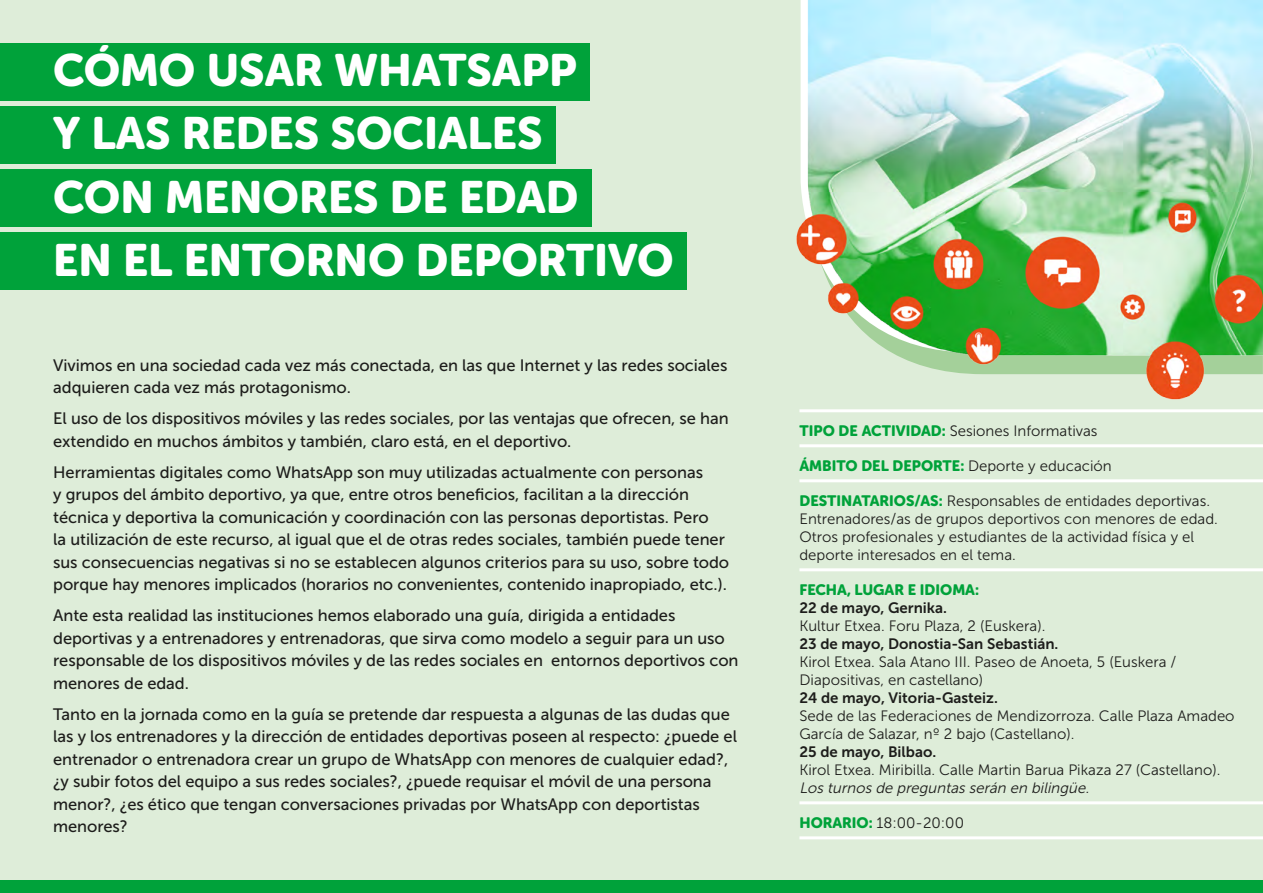
<style>
.page{position:relative;width:1263px;height:893px;background:#deedd9}
.page>*{position:absolute;margin:0;border:0;box-sizing:border-box;transform-origin:0 0}
.t1{font:45px/63.3px "Museo Sans Rounded 900";color:#fff}
.t2{font:16.5px/22.5px "Museo Sans 500";letter-spacing:-.005em;color:#1d1d1b}
.t3{font:15px/18px "Museo Sans 300";color:#1d1d1b}
.t4{font:15px "Museo Sans 700";color:#1d1d1b}
.t5{font:15px "Museo Sans Rounded 900";color:#00a23a}
.t6{font:italic 15px "Museo Sans 300";color:#1d1d1b}
.s1{font-family:"Museo Sans Rounded 900";color:#00a23a}
.s2{font-family:"Museo Sans 300";color:#1d1d1b}
</style>
<div class="page">
<img style="left:796px;top:0;width:467px;height:400px">
<div style="left:0;top:880px;width:1263px;height:13px;background:#00a23a"></div>
<div style="left:0;top:43px;width:589px;height:57px;background:#00a23a"></div>
<div style="left:0;top:106px;width:555px;height:58px;background:#00a23a"></div>
<div style="left:0;top:169px;width:591px;height:58px;background:#00a23a"></div>
<div style="left:0;top:232px;width:687px;height:58px;background:#00a23a"></div>
<hr style="left:799px;top:409px;width:464px;height:3px;background:#fff">
<hr style="left:799px;top:444px;width:464px;height:3px;background:#fff">
<hr style="left:799px;top:479px;width:464px;height:3px;background:#fff">
<hr style="left:799px;top:568px;width:464px;height:3px;background:#fff">
<hr style="left:799px;top:801px;width:464px;height:3px;background:#fff">
<hr style="left:799px;top:836px;width:464px;height:3px;background:#fff">
<h1 class="t1" style="left:53px;top:39px;width:622px">CÓMO USAR WHATSAPP<br>Y LAS REDES SOCIALES<br>CON MENORES DE EDAD<br>EN EL ENTORNO DEPORTIVO</h1>
<p class="t2" style="left:53px;top:354px;width:676px">Vivimos en una sociedad cada vez más conectada, en las que Internet y las redes sociales adquieren cada vez más protagonismo.</p>
<p class="t2" style="left:53px;top:407px;width:677px">El uso de los dispositivos móviles y las redes sociales, por las ventajas que ofrecen, se han extendido en muchos ámbitos y también, claro está, en el deportivo.</p>
<p class="t2" style="left:53px;top:461px;width:678px">Herramientas digitales como WhatsApp son muy utilizadas actualmente con personas<br>y grupos del ámbito deportivo, ya que, entre otros beneficios, facilitan a la dirección técnica y deportiva la comunicación y coordinación con las personas deportistas. Pero<br>la utilización de este recurso, al igual que el de otras redes sociales, también puede tener sus consecuencias negativas si no se establecen algunos criterios para su uso, sobre todo porque hay menores implicados (horarios no convenientes, contenido inapropiado, etc.).</p>
<p class="t2" style="left:53px;top:604px;width:687px">Ante esta realidad las instituciones hemos elaborado una guía, dirigida a entidades deportivas y a entrenadores y entrenadoras, que sirva como modelo a seguir para un uso responsable de los dispositivos móviles y de las redes sociales en entornos deportivos con menores de edad.</p>
<p class="t2" style="left:53px;top:703px;width:685px">Tanto en la jornada como en la guía se pretende dar respuesta a algunas de las dudas que las y los entrenadores y la dirección de entidades deportivas poseen al respecto: ¿puede el entrenador o entrenadora crear un grupo de WhatsApp con menores de cualquier edad?, ¿y subir fotos del equipo a sus redes sociales?, ¿puede requisar el móvil de una persona menor?, ¿es ético que tengan conversaciones privadas por WhatsApp con deportistas menores?</p>
<p class="t3" style="left:799px;top:422px;width:300px"><span class="s1">TIPO DE ACTIVIDAD:</span> Sesiones Informativas</p>
<p class="t5" style="left:799px;top:457px;width:314px">ÁMBITO DEL DEPORTE: <span class="s2">Deporte y educación</span></p>
<p class="t3" style="left:799px;top:492px;width:420px"><span class="s1">DESTINATARIOS/AS:</span> Responsables de entidades deportivas.<br>Entrenadores/as de grupos deportivos con menores de edad.<br>Otros profesionales y estudiantes de la actividad física y el deporte interesados en el tema.</p>
<p class="t5" style="left:799px;top:581px;width:181px">FECHA, LUGAR E IDIOMA:</p>
<p class="t4" style="left:799px;top:599px;width:149px">22 de mayo, Gernika.</p>
<p class="t3" style="left:799px;top:617px;width:247px">Kultur Etxea. Foru Plaza, 2 (Euskera).</p>
<p class="t4" style="left:799px;top:635px;width:260px">23 de mayo, Donostia-San Sebastián.</p>
<p class="t3" style="left:799px;top:653px;width:379px">Kirol Etxea. Sala Atano III. Paseo de Anoeta, 5 (Euskera /<br>Diapositivas, en castellano)</p>
<p class="t4" style="left:799px;top:689px;width:200px">24 de mayo, Vitoria-Gasteiz.</p>
<p class="t3" style="left:799px;top:707px;width:437px">Sede de las Federaciones de Mendizorroza. Calle Plaza Amadeo<br>García de Salazar, nº 2 bajo (Castellano).</p>
<p class="t4" style="left:799px;top:743px;width:138px">25 de mayo, Bilbao.</p>
<p class="t3" style="left:799px;top:761px;width:422px">Kirol Etxea. Miribilla. Calle Martin Barua Pikaza 27 (Castellano).</p>
<p class="t6" style="left:799px;top:780px;width:295px">Los turnos de preguntas serán en bilingüe.</p>
<p class="t3" style="left:799px;top:814px;width:166px"><span class="s1">HORARIO:</span> 18:00-20:00</p>
</div>
